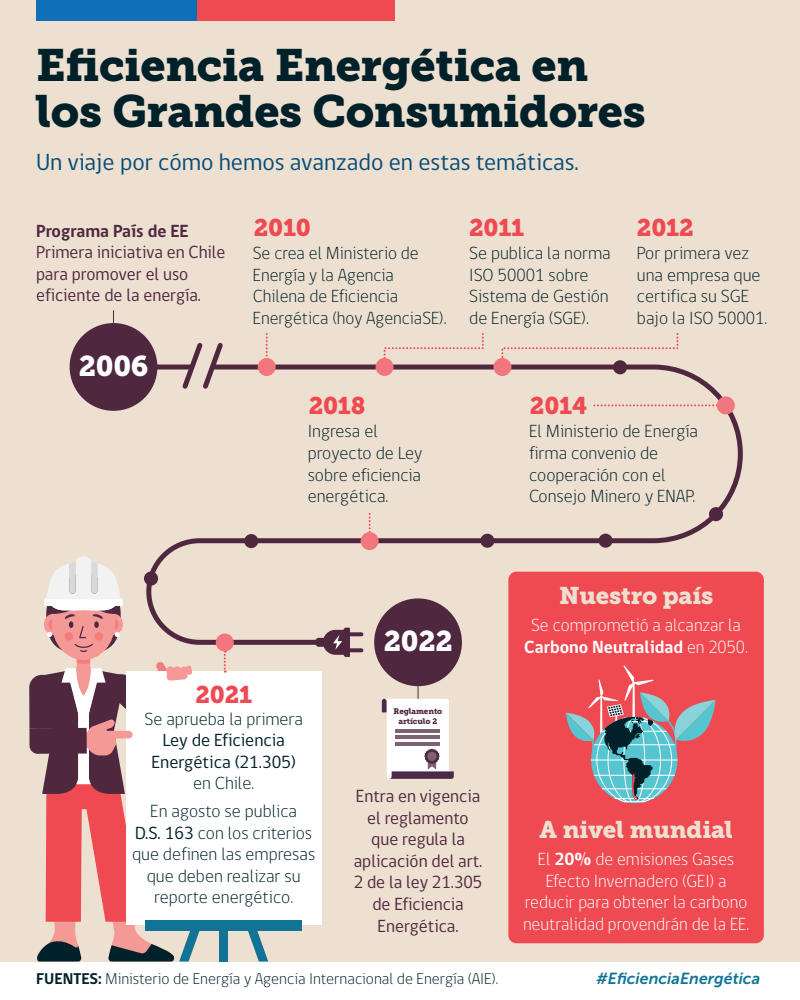
<style>
.page{position:relative;width:800px;height:1000px;background:#fff}
.page>*{position:absolute;margin:0;border:0;box-sizing:border-box;transform-origin:0 0}
.t1{font:45px/46px "Museo Slab 900";letter-spacing:-.01em;color:#00212a}
.t2{font:28.4px "Museo Slab 900";letter-spacing:-.01em;color:#fff}
.t3{font:24px "gob CL";color:#044d7a}
.t4{font:24px "Museo Slab 900";letter-spacing:-.01em;color:#ef4951}
.t5{font:24px "Museo Slab 900";letter-spacing:-.01em;color:#eee0d0}
.t6{font:300 18px/21.6px "gob CL";color:#00212a}
.t7{font:18px/21.6px "gob CL";color:#4f2840}
.t8{font:300 18px/21.6px "gob CL";color:#fff;text-align:center}
.t9{font:18px/21.6px "gob CL";color:#00212a;text-align:center}
.t10{font:700 18px "gob CL";color:#4f2840}
.t11{font:300 16px "gob CL";color:#00212a}
.t12{font:italic 16px "Museo Sans 700";color:#117497}
.t13{font:8px/10px "Museo Slab 900";letter-spacing:-.01em;color:#4f2840;text-align:center}
.s1{font-weight:400}
.s2{font-weight:700}
</style>
<div class="page">
<div style="left:0;top:0;width:800px;height:962px;background:#eee0d0"></div>
<div style="left:36px;top:0;width:162px;height:21px;background:#0f6fb8"></div>
<div style="left:198px;top:0;width:197px;height:21px;background:#ef4951"></div>
<div style="left:508px;top:572px;width:256px;height:371px;background:#ef4951;border-radius:8px"></div>
<svg style="left:128px;top:362px;width:617px;height:285px"></svg>
<svg style="left:113px;top:310px;width:1px;height:13px"></svg>
<div style="left:70px;top:323px;width:87px;height:88px;background:#4f2840;border-radius:50%"></div>
<div style="left:374px;top:598px;width:88px;height:88px;background:#4f2840;border-radius:50%"></div>
<svg style="left:383px;top:333px;width:101px;height:25px"></svg>
<svg style="left:369px;top:514px;width:2px;height:18px"></svg>
<svg style="left:501px;top:333px;width:178px;height:29px"></svg>
<svg style="left:593px;top:404px;width:124px;height:2px"></svg>
<svg style="left:266px;top:334px;width:2px;height:23px"></svg>
<svg style="left:179px;top:343px;width:48px;height:50px"></svg>
<div style="left:258px;top:358px;width:18px;height:18px;background:#f2767d;border-radius:50%"></div>
<div style="left:376px;top:358px;width:18px;height:18px;background:#f2767d;border-radius:50%"></div>
<div style="left:493px;top:358px;width:18px;height:18px;background:#f2767d;border-radius:50%"></div>
<div style="left:717px;top:396px;width:18px;height:18px;background:#f2767d;border-radius:50%"></div>
<div style="left:709px;top:507px;width:14px;height:14px;background:#4f2840;border-radius:50%"></div>
<div style="left:599px;top:534px;width:14px;height:14px;background:#4f2840;border-radius:50%"></div>
<div style="left:480px;top:534px;width:14px;height:14px;background:#4f2840;border-radius:50%"></div>
<div style="left:613px;top:360px;width:14px;height:14px;background:#4f2840;border-radius:50%"></div>
<div style="left:361px;top:532px;width:18px;height:18px;background:#f2767d;border-radius:50%"></div>
<div style="left:244px;top:534px;width:14px;height:14px;background:#4f2840;border-radius:50%"></div>
<div style="left:219px;top:908px;width:9px;height:54px;background:#117497"></div>
<svg style="left:248px;top:931px;width:20px;height:31px"></svg>
<div style="left:126px;top:672px;width:196px;height:253px;background:#fff"></div>
<div style="left:146px;top:920px;width:156px;height:11px;background:#117497"></div>
<svg style="left:29px;top:556px;width:179px;height:406px"></svg>
<svg style="left:224px;top:651px;width:2px;height:22px"></svg>
<div style="left:216px;top:633px;width:18px;height:18px;background:#f2767d;border-radius:50%"></div>
<svg style="left:382px;top:686px;width:72px;height:93px"></svg>
<hr style="left:395px;top:729px;width:44px;height:3px;background:#7f6271">
<hr style="left:395px;top:736px;width:44px;height:3px;background:#7f6271">
<hr style="left:395px;top:742px;width:44px;height:3px;background:#7f6271">
<svg style="left:315px;top:628px;width:48px;height:29px"></svg>
<svg style="left:566px;top:666px;width:150px;height:136px"></svg>
<h1 class="t1" style="left:36px;top:43px;width:611px">Eficiencia Energética en los Grandes Consumidores</h1>
<h3 class="t3" style="left:36px;top:146px;width:544px">Un viaje por cómo hemos avanzado en estas temáticas.</h3>
<h3 class="t4" style="left:254px;top:214px;width:59px">2010</h3>
<h3 class="t4" style="left:469px;top:214px;width:57px">2011</h3>
<p class="t10" style="left:36px;top:218px;width:154px">Programa País de EE</p>
<p class="t7" style="left:36px;top:242px;width:191px">Primera iniciativa en Chile para promover el uso eficiente de la energía.</p>
<p class="t6" style="left:469px;top:243px;width:143px">Se publica la norma<br>ISO 50001 sobre<br>Sistema de Gestión de Energía (SGE).</p>
<p class="t6" style="left:253px;top:243px;width:195px">Se crea el Ministerio de<br>Energía y la Agencia<br>Chilena de Eficiencia<br>Energética (hoy AgenciaSE).</p>
<h2 class="t2" style="left:79px;top:350px;width:71px">2006</h2>
<h3 class="t4" style="left:309px;top:392px;width:58px">2018</h3>
<h3 class="t4" style="left:530px;top:392px;width:59px">2014</h3>
<h3 class="t4" style="left:637px;top:214px;width:58px">2012</h3>
<p class="t6" style="left:637px;top:243px;width:132px">Por primera vez una empresa que certifica su SGE bajo la ISO 50001.</p>
<p class="t6" style="left:308px;top:421px;width:116px">Ingresa el proyecto de Ley sobre eficiencia energética.</p>
<h3 class="t4" style="left:196px;top:681px;width:58px">2021</h3>
<p class="t6" style="left:145px;top:708px;width:160px">Se aprueba la primera</p>
<p class="t9" style="left:151px;top:730px;width:146px">Ley de Eficiencia<br>Energética (21.305)</p>
<p class="t6" style="left:150px;top:770px;width:148px;line-height:27.6px;text-align:center">en Chile.<br>En agosto se publica</p>
<p class="t6" style="left:132px;top:822px;width:185px;text-align:center"><span class="s1">D.S. 163</span> con los criterios que definen las empresas que deben realizar su reporte energético.</p>
<h2 class="t2" style="left:384px;top:625px;width:70px">2022</h2>
<p class="t13" style="left:394px;top:707px;width:50px">Reglamento artículo 2</p>
<p class="t7" style="left:354px;top:786px;width:130px;text-align:center">Entra en vigencia el reglamento que regula la aplicación del art.<br>2 de la ley 21.305 de Eficiencia<br>Energética.</p>
<p class="t6" style="left:529px;top:421px;width:171px">El Ministerio de Energía firma convenio de cooperación con el<br>Consejo Minero y ENAP.</p>
<h3 class="t5" style="left:559px;top:581px;width:156px">Nuestro país</h3>
<p class="t8" style="left:524px;top:615px;width:225px">Se comprometió a alcanzar la<br><span class="s2">Carbono Neutralidad</span> en 2050.</p>
<h3 class="t5" style="left:540px;top:816px;width:195px">A nivel mundial</h3>
<p class="t8" style="left:523px;top:849px;width:228px">El <span class="s2">20%</span> de emisiones Gases<br>Efecto Invernadero (GEI) a reducir para obtener la carbono neutralidad provendrán de la EE.</p>
<p class="t11" style="left:36px;top:968px;width:464px"><span class="s2">FUENTES:</span> Ministerio de Energía y Agencia Internacional de Energía (AIE).</p>
<p class="t12" style="left:597px;top:970px;width:165px">#EficienciaEnergética</p>
</div>
